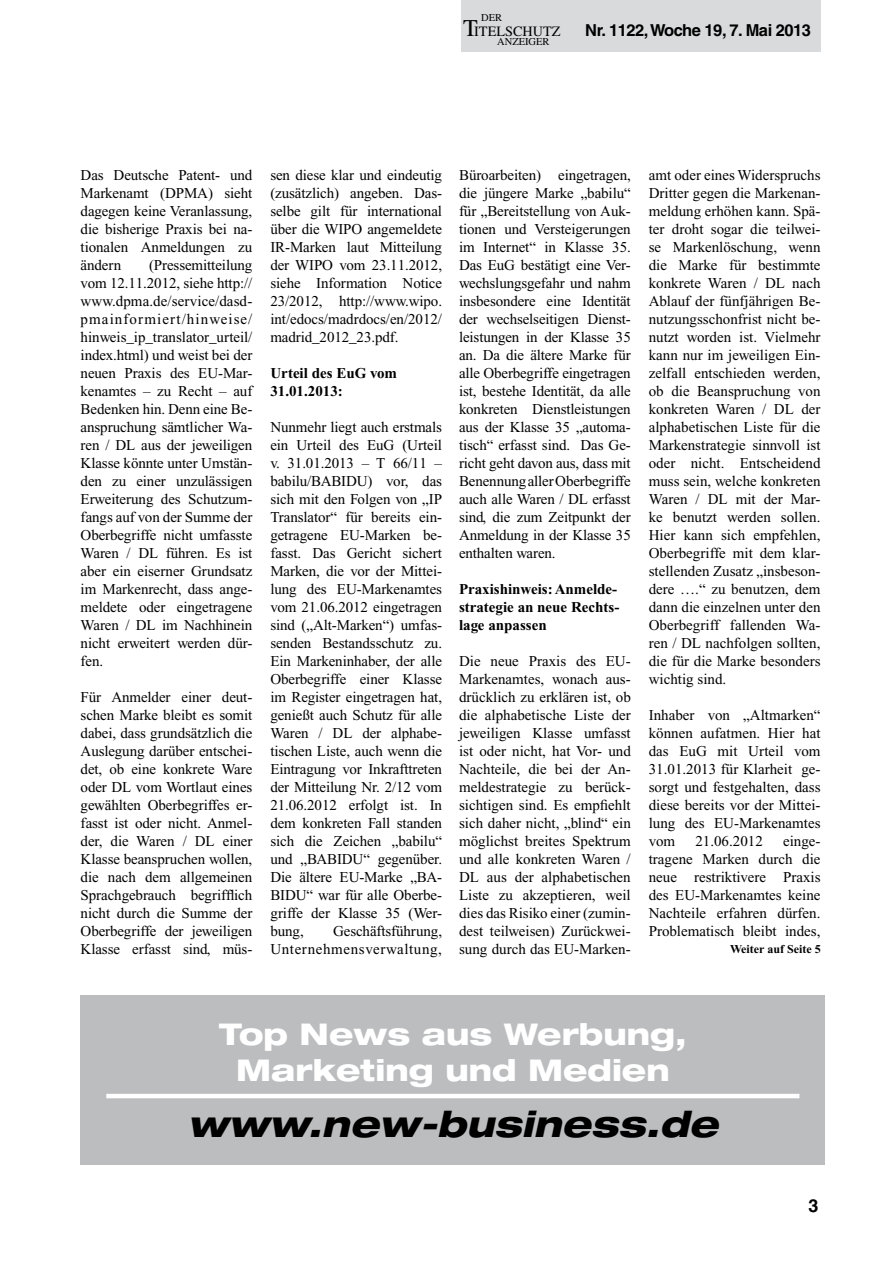
<style>
.page{position:relative;width:893px;height:1263px;background:#fff}
.page>*{position:absolute;margin:0;border:0;box-sizing:border-box;transform-origin:0 0}
.t1{font:italic 800 expanded 36px "Helvetica Neue";color:#000}
.t2{font:800 expanded 30px/36px "Helvetica Neue";color:#fff;text-align:center}
.t3{font:700 18px "Helvetica";color:#000}
.t4{font:700 16.5px "Helvetica";letter-spacing:-.03em;color:#000}
.t5{font:15px/18px "Times New Roman";letter-spacing:-.005em;color:#000;text-align:justify}
.t6{font:700 15px/18px "Times New Roman";color:#000}
.t7{font:15px/18px "Times New Roman";letter-spacing:.04em;color:#000;text-align:right}
.t8{font:14.25px "Times";color:#000}
.t9{font:700 12px "Times New Roman";color:#000}
.t10{font:10.5px "Times";color:#000}
.s1{font-size:24px}
</style>
<div class="page">
<div style="left:462px;top:0;width:359px;height:51px;background:#d9dadb"></div>
<div style="left:81px;top:995px;width:744px;height:170px;background:#bcbdbf"></div>
<hr style="left:106px;top:1094px;width:693px;height:4px;background:#fff">
<p class="t10" style="left:481px;top:12px;width:22px">DER</p>
<p class="t8" style="left:463px;top:23px;width:99px"><span class="s1">T</span>ITELSCHUTZ</p>
<p class="t10" style="left:497px;top:35px;width:54px">ANZEIGER</p>
<p class="t4" style="left:585px;top:20px;width:227px">Nr. 1122, Woche 19, 7. Mai 2013</p>
<p class="t5" style="left:81px;top:166px;width:173px">Das Deutsche Patent- und Markenamt (DPMA) sieht dagegen keine Veranlassung, die bisherige Praxis bei na&shy;tionalen Anmeldungen zu ändern</p>
<p class="t5" style="left:81px;top:256px;width:173px;text-indent:68px">(Pressemitteilung vom 12.11.2012, siehe http:// www.dpma.de/service/dasd&shy;pmainformiert/hinweise/ hinweis_ip_translator_urteil/ index.html) und weist bei der neuen Praxis des EU-Mar&shy;kenamtes – zu Recht – auf Bedenken hin. Denn eine Be&shy;anspruchung sämtlicher Wa&shy;ren / DL aus der jeweiligen Klasse könnte unter Umstän&shy;den zu einer unzulässigen Erweiterung des Schutzum&shy;fangs auf von der Summe der Oberbegriffe nicht umfasste Waren / DL führen. Es ist aber ein eiserner Grundsatz im Markenrecht, dass ange&shy;meldete oder eingetragene Waren / DL im Nachhinein nicht erweitert werden dür&shy;fen.</p>
<p class="t5" style="left:81px;top:688px;width:173px">Für Anmelder einer deut&shy;schen Marke bleibt es somit dabei, dass grundsätzlich die Auslegung darüber entschei&shy;det, ob eine konkrete Ware oder DL vom Wortlaut eines gewählten Oberbegriffes er&shy;fasst ist oder nicht. Anmel&shy;der, die Waren / DL einer Klasse beanspruchen wollen, die nach dem allgemeinen Sprachgebrauch begrifflich nicht durch die Summe der Oberbegriffe der jeweiligen Klasse erfasst sind, müs-</p>
<p class="t5" style="left:270px;top:166px;width:173px">sen diese klar und eindeutig (zusätzlich) angeben. Das&shy;selbe gilt für international über die WIPO angemeldete IR-Marken laut Mitteilung der WIPO vom 23.11.2012, siehe Information Notice 23/2012, http://www.wipo. int/edocs/madrdocs/en/2012/ madrid_2012_23.pdf.</p>
<p class="t6" style="left:270px;top:364px;width:128px">Urteil des EuG vom<br>31.01.2013:</p>
<p class="t5" style="left:270px;top:418px;width:173px">Nunmehr liegt auch erstmals ein Urteil des EuG (Urteil v. 31.01.2013 – T 66/11 – babilu/BABIDU) vor, das sich mit den Folgen von „IP Translator“ für bereits ein&shy;getragene EU-Marken be&shy;fasst. Das Gericht sichert Marken, die vor der Mittei&shy;lung des EU-Markenamtes vom 21.06.2012 eingetragen sind („Alt-Marken“) umfas&shy;senden Bestandsschutz zu.<br>Ein Markeninhaber, der alle Oberbegriffe einer Klasse im Register eingetragen hat, genießt auch Schutz für alle Waren / DL der alphabe&shy;tischen Liste, auch wenn die Eintragung vor Inkrafttreten der Mitteilung Nr. 2/12 vom 21.06.2012 erfolgt ist. In dem konkreten Fall standen sich die Zeichen „babilu“ und „BABIDU“ gegenüber.<br>Die ältere EU-Marke „BA-BIDU“ war für alle Oberbe&shy;griffe der Klasse 35 (Wer&shy;bung,</p>
<p class="t7" style="left:270px;top:922px;width:173px">Geschäftsführung,<br>Unternehmensverwaltung,</p>
<p class="t5" style="left:459px;top:166px;width:173px">Büroarbeiten) eingetragen, die jüngere Marke „babilu“ für „Bereitstellung von Auk&shy;tionen und Versteigerungen im Internet“ in Klasse 35.<br>Das EuG bestätigt eine Ver&shy;wechslungsgefahr und nahm insbesondere eine Identität der wechselseitigen Dienst&shy;leistungen in der Klasse 35 an. Da die ältere Marke für alle Oberbegriffe eingetragen ist, bestehe Identität, da alle konkreten Dienstleistungen aus der Klasse 35 „automa&shy;tisch“ erfasst sind. Das Ge&shy;richt geht davon aus, dass mit Benennung aller Oberbegriffe auch alle Waren / DL erfasst sind, die zum Zeitpunkt der Anmeldung in der Klasse 35 enthalten waren.</p>
<p class="t6" style="left:459px;top:580px;width:162px">Praxishinweis: Anmelde&shy;strategie an neue Rechts&shy;lage anpassen</p>
<p class="t5" style="left:459px;top:652px;width:173px">Die neue Praxis des EU-Markenamtes, wonach aus&shy;drücklich zu erklären ist, ob die alphabetische Liste der jeweiligen Klasse umfasst ist oder nicht, hat Vor- und Nachteile, die bei der An&shy;meldestrategie zu berück&shy;sichtigen sind. Es empfiehlt sich daher nicht, „blind“ ein möglichst breites Spektrum und alle konkreten Waren / DL aus der alphabetischen Liste zu akzeptieren, weil dies das Risiko einer (zumin&shy;dest teilweisen) Zurückwei&shy;sung durch das EU-Marken-</p>
<p class="t5" style="left:649px;top:166px;width:173px">amt oder eines Widerspruchs Dritter gegen die Markenan&shy;meldung erhöhen kann. Spä&shy;ter droht sogar die teilwei&shy;se Markenlöschung, wenn die Marke für bestimmte konkrete Waren / DL nach Ablauf der fünfjährigen Be&shy;nutzungsschonfrist nicht be&shy;nutzt worden ist. Vielmehr kann nur im jeweiligen Ein&shy;zelfall entschieden werden, ob die Beanspruchung von konkreten Waren / DL der alphabetischen Liste für die Markenstrategie sinnvoll ist oder nicht. Entscheidend muss sein, welche konkreten Waren / DL mit der Mar&shy;ke benutzt werden sollen.<br>Hier kann sich empfehlen, Oberbegriffe mit dem klar&shy;stellenden Zusatz „insbeson&shy;dere ….“ zu benutzen, dem dann die einzelnen unter den Oberbegriff fallenden Wa&shy;ren / DL nachfolgen sollten, die für die Marke besonders wichtig sind.</p>
<p class="t5" style="left:649px;top:706px;width:173px">Inhaber von „Altmarken“ können aufatmen. Hier hat das EuG mit Urteil vom 31.01.2013 für Klarheit ge&shy;sorgt und festgehalten, dass diese bereits vor der Mittei&shy;lung des EU-Markenamtes vom</p>
<p class="t5" style="left:649px;top:832px;width:173px;text-indent:134px">einge&shy;tragene Marken durch die neue restriktivere Praxis des EU-Markenamtes keine Nachteile erfahren dürfen.<br>Problematisch bleibt indes,</p>
<p class="t9" style="left:730px;top:942px;width:92px">Weiter auf Seite 5</p>
<p class="t5" style="left:695px;top:832px;width:69px">21.06.2012</p>
<h2 class="t2" style="left:219px;top:1015px;width:469px">Top News aus Werbung,<br>Marketing und Medien</h2>
<h1 class="t1" style="left:188px;top:1101px;width:532px">www.new-business.de</h1>
<p class="t3" style="left:808px;top:1195px;width:12px">3</p>
</div>
